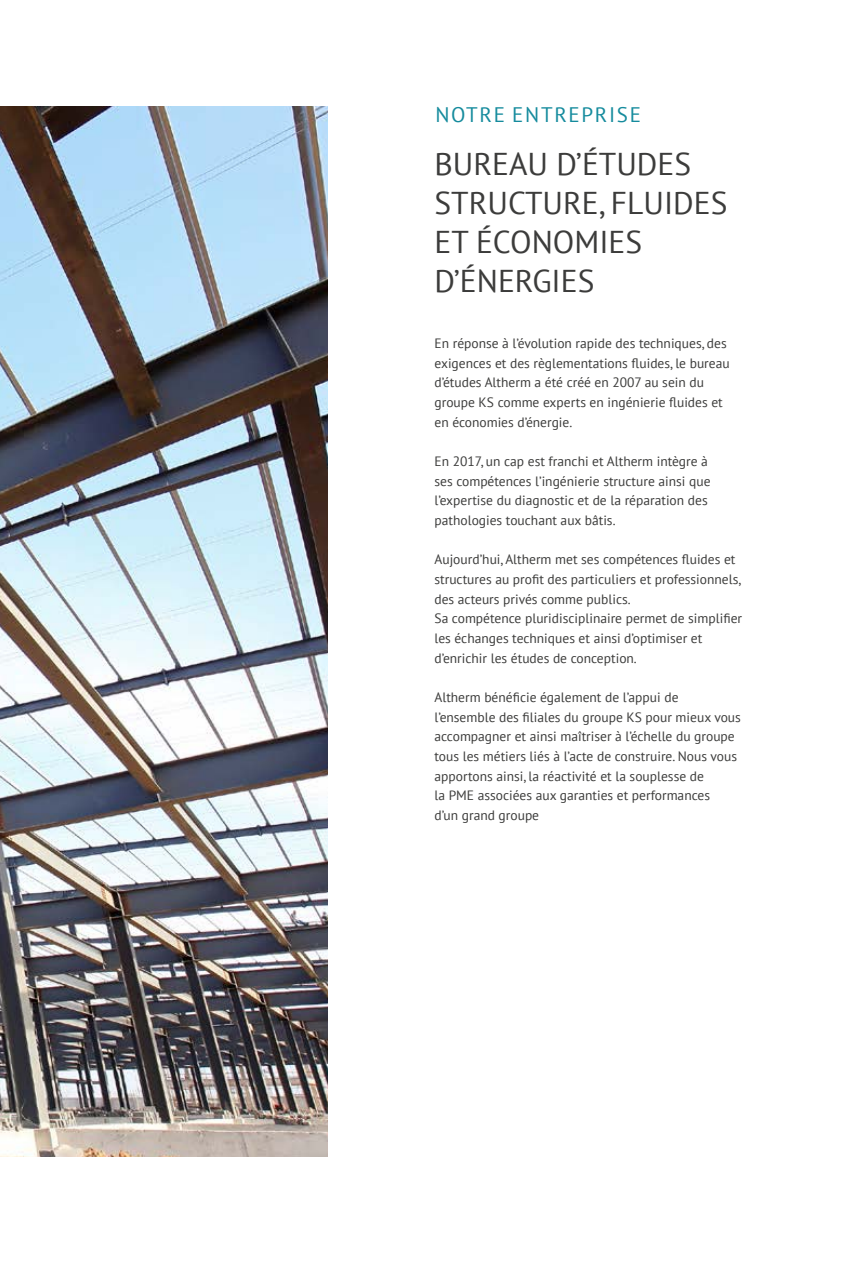
<style>
.page{position:relative;width:851px;height:1263px;background:#fff}
.page>*{position:absolute;margin:0;border:0;box-sizing:border-box;transform-origin:0 0}
.t1{font:31.5px/39px "PT Sans";color:#3c3c3b}
.t2{font:21px "PT Sans";letter-spacing:.08em;color:#158b9d}
.t3{font:13.5px/19.6px "PT Sans";color:#3c3c3b}
</style>
<div class="page">
<img style="left:0;top:106px;width:327px;height:1051px">
<h2 class="t2" style="left:435px;top:101px;width:207px">NOTRE ENTREPRISE</h2>
<h1 class="t1" style="left:434px;top:144px;width:294px">BUREAU D’ÉTUDES<br>STRUCTURE, FLUIDES<br>ET ÉCONOMIES<br>D’ÉNERGIES</h1>
<p class="t3" style="left:434px;top:333px;width:297px">En réponse à l’évolution rapide des techniques, des exigences et des règlementations fluides, le bureau d’études Altherm a été créé en 2007 au sein du groupe KS comme experts en ingénierie fluides et en économies d’énergie.</p>
<p class="t3" style="left:434px;top:451px;width:277px">En 2017, un cap est franchi et Altherm intègre à ses compétences l’ingénierie structure ainsi que l’expertise du diagnostic et de la réparation des pathologies touchant aux bâtis.</p>
<p class="t3" style="left:434px;top:549px;width:309px">Aujourd’hui, Altherm met ses compétences fluides et structures au profit des particuliers et professionnels, des acteurs privés comme publics.<br>Sa compétence pluridisciplinaire permet de simplifier les échanges techniques et ainsi d’optimiser et d’enrichir les études de conception.</p>
<p class="t3" style="left:434px;top:687px;width:308px">Altherm bénéficie également de l’appui de l’ensemble des filiales du groupe KS pour mieux vous accompagner et ainsi maîtriser à l’échelle du groupe tous les métiers liés à l’acte de construire. Nous vous apportons ainsi, la réactivité et la souplesse de<br>la PME associées aux garanties et performances<br>d’un grand groupe</p>
</div>
